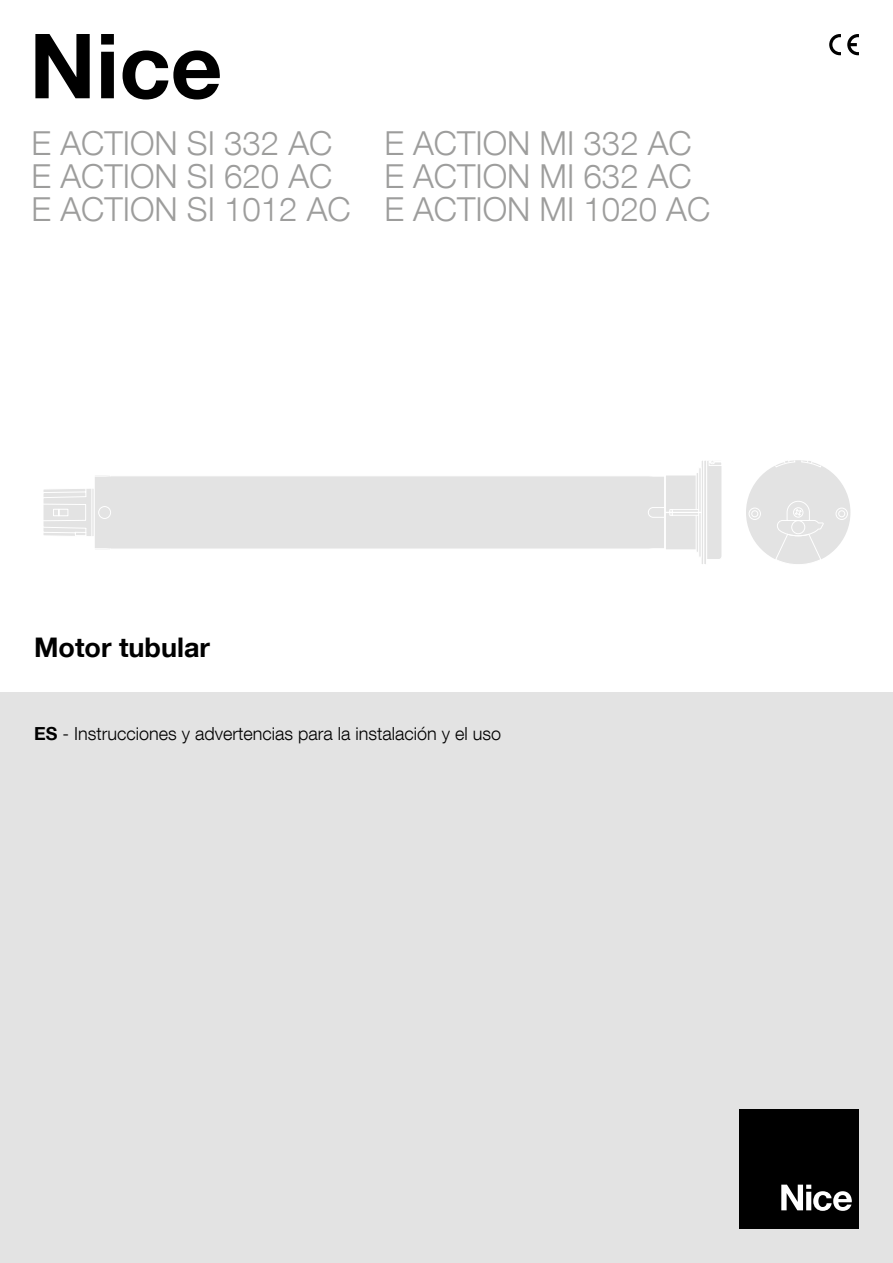
<style>
.page{position:relative;width:893px;height:1263px;background:#fff}
.page>*{position:absolute;margin:0;border:0;box-sizing:border-box;transform-origin:0 0}
.t1{font:700 90px "Helvetica Neue LT Com";color:#000}
.t2{font:300 33px/33px "Helvetica Neue LT Com";color:#9d9d9c}
.t3{font:700 27px "Helvetica Neue LT Com";color:#000}
.t4{font:300 18px "Helvetica Neue LT Com";color:#000}
.s1{font-weight:700}
</style>
<div class="page">
<div style="left:0;top:693px;width:893px;height:570px;background:#e3e3e3"></div>
<svg style="left:847px;top:34px;width:12px;height:21px"></svg>
<svg style="left:829px;top:34px;width:12px;height:21px"></svg>
<div style="left:740px;top:1110px;width:119px;height:119px;background:#000"></div>
<svg style="left:781px;top:1184px;width:71px;height:27px"></svg>
<svg style="left:748px;top:460px;width:100px;height:104px"></svg>
<svg style="left:43px;top:461px;width:679px;height:103px"></svg>
<h1 class="t1" style="left:29px;top:9px;width:195px">Nice</h1>
<p class="t2" style="left:32px;top:126px;width:321px">E ACTION SI 332 AC<br>E ACTION SI 620 AC<br>E ACTION SI 1012 AC</p>
<p class="t2" style="left:384px;top:126px;width:327px">E ACTION MI 332 AC<br>E ACTION MI 632 AC<br>E ACTION MI 1020 AC</p>
<p class="t3" style="left:34px;top:630px;width:177px">Motor tubular</p>
<p class="t4" style="left:34px;top:722px;width:469px"><span class="s1">ES</span> - Instrucciones y advertencias para la instalación y el uso</p>
</div>
